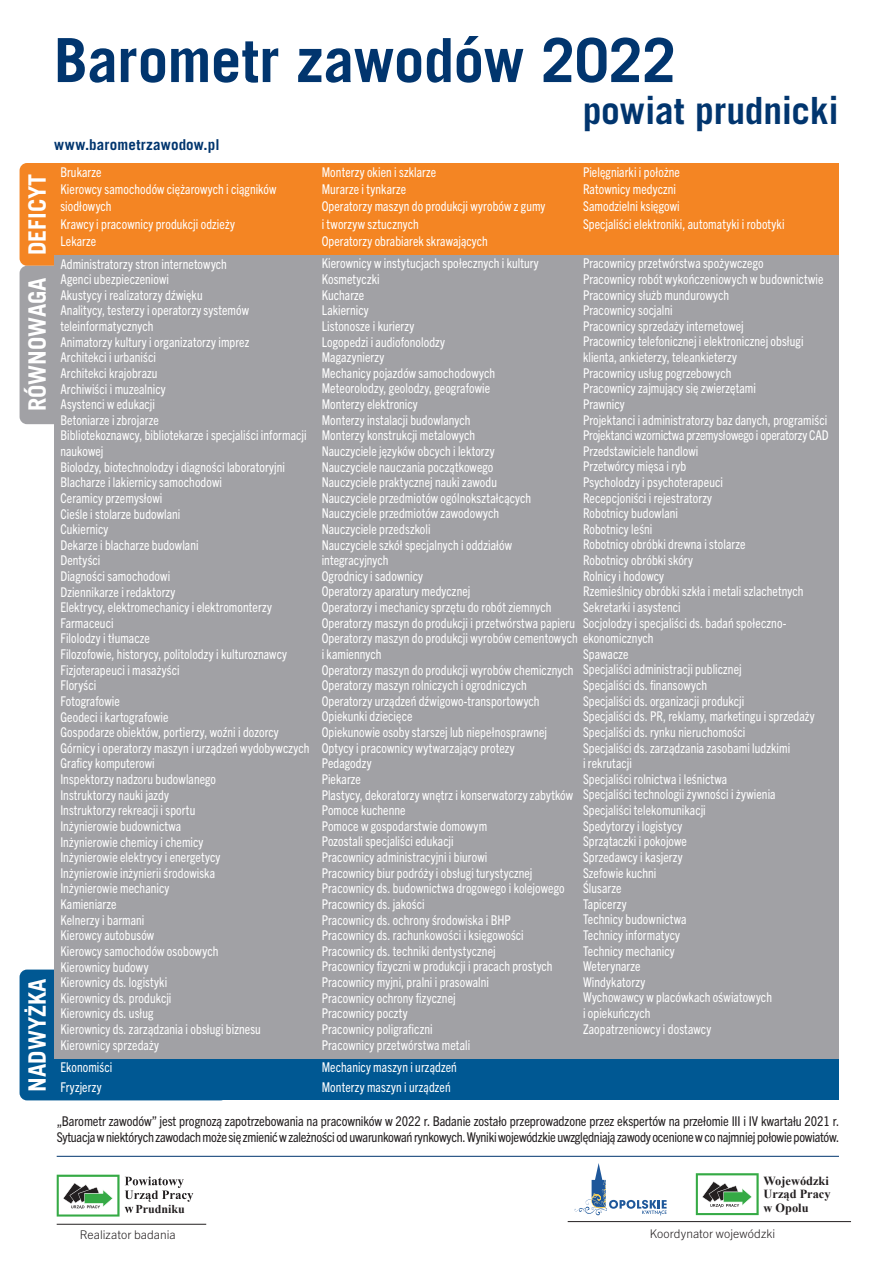
<style>
.page{position:relative;width:893px;height:1263px;background:#fff}
.page>*{position:absolute;margin:0;border:0;box-sizing:border-box;transform-origin:0 0}
.t1{font:700 60.9px "Trade Gothic LT Pro";letter-spacing:-.005em;color:#01356e}
.t2{font:700 37.5px "Trade Gothic LT Pro";letter-spacing:-.005em;color:#01356e}
.t3{font:700 24px "Trade Gothic LT Pro";color:#fff}
.t4{font:700 15px "Trade Gothic LT Pro";letter-spacing:.01em;color:#01356e}
.t5{font:condensed 13.5px/15.6px "Trade Gothic Next LT Pro";letter-spacing:.005em;color:#fff;scale:.95 1}
.t6{font:condensed 13.5px/16.2px "Trade Gothic Next LT Pro";letter-spacing:-.02em;color:#231f20}
.t7{font:700 12.3px/13.5px "Times New Roman";color:#231f20}
.t8{font:300 12px "Trade Gothic Next LT Pro";letter-spacing:.01em;color:#231f20}
.t9{font:700 12px "Times New Roman";color:#231f20}
</style>
<div class="page">
<div style="left:20px;top:163px;width:208px;height:103px;background:#f48523;border-radius:7px"></div>
<hr style="left:57px;top:1156px;width:782px;height:1px;background:#01356e">
<hr style="left:57px;top:1224px;width:149px;height:1px;background:#231f20">
<hr style="left:568px;top:1221px;width:283px;height:1px;background:#231f20">
<svg style="left:574px;top:1163px;width:93px;height:52px"></svg>
<svg style="left:696px;top:1173px;width:63px;height:42px"></svg>
<div style="left:20px;top:969px;width:208px;height:131px;background:#005893;border-radius:7px"></div>
<div style="left:54px;top:1058px;width:785px;height:42px;background:#005893"></div>
<div style="left:54px;top:163px;width:785px;height:92px;background:#f48523"></div>
<svg style="left:57px;top:1175px;width:136px;height:41px"></svg>
<div style="left:136px;top:1202px;width:65px;height:13px;background:#fff"></div>
<div style="left:20px;top:266px;width:208px;height:158px;background:#a1a1a5;border-radius:7px"></div>
<div style="left:54px;top:255px;width:785px;height:803px;background:#a1a1a5"></div>
<h3 class="t3" style="left:22px;top:255px;width:83px;rotate:-90deg">DEFICYT</h3>
<h3 class="t3" style="left:22px;top:411px;width:136px;rotate:-90deg">RÓWNOWAGA</h3>
<h3 class="t3" style="left:23px;top:1092px;width:115px;rotate:-90deg">NADWYŻKA</h3>
<h1 class="t1" style="left:54px;top:23px;width:624px">Barometr zawodów 2022</h1>
<h2 class="t2" style="left:583px;top:88px;width:258px">powiat prudnicki</h2>
<p class="t4" style="left:54px;top:135px;width:167px">www.barometrzawodow.pl</p>
<p class="t5" style="left:60px;top:162px;width:229px;line-height:17.2px">Brukarze<br>Kierowcy samochodów ciężarowych i ciągników siodłowych<br>Krawcy i pracownicy produkcji odzieży<br>Lekarze</p>
<p class="t5" style="left:322px;top:162px;width:237px;line-height:17.2px">Monterzy okien i szklarze<br>Murarze i tynkarze<br>Operatorzy maszyn do produkcji wyrobów z gumy i tworzyw sztucznych<br>Operatorzy obrabiarek skrawających</p>
<p class="t5" style="left:583px;top:162px;width:214px;line-height:17.2px">Pielęgniarki i położne<br>Ratownicy medyczni<br>Samodzielni księgowi<br>Specjaliści elektroniki, automatyki i robotyki</p>
<p class="t5" style="left:583px;top:255px;width:260px">Pracownicy przetwórstwa spożywczego<br>Pracownicy robót wykończeniowych w budownictwie Pracownicy służb mundurowych<br>Pracownicy socjalni<br>Pracownicy sprzedaży internetowej<br>Pracownicy telefonicznej i elektronicznej obsługi klienta, ankieterzy, teleankieterzy<br>Pracownicy usług pogrzebowych<br>Pracownicy zajmujący się zwierzętami<br>Prawnicy<br>Projektanci i administratorzy baz danych, programiści Projektanci wzornictwa przemysłowego i operatorzy CAD Przedstawiciele handlowi<br>Przetwórcy mięsa i ryb<br>Psycholodzy i psychoterapeuci<br>Recepcjoniści i rejestratorzy<br>Robotnicy budowlani<br>Robotnicy leśni<br>Robotnicy obróbki drewna i stolarze<br>Robotnicy obróbki skóry<br>Rolnicy i hodowcy<br>Rzemieślnicy obróbki szkła i metali szlachetnych Sekretarki i asystenci<br>Socjolodzy i specjaliści ds. badań społeczno-</p>
<p class="t5" style="left:583px;top:645px;width:245px">Spawacze<br>Specjaliści administracji publicznej<br>Specjaliści ds. finansowych<br>Specjaliści ds. organizacji produkcji<br>Specjaliści ds. PR, reklamy, marketingu i sprzedaży<br>Specjaliści ds. rynku nieruchomości<br>Specjaliści ds. zarządzania zasobami ludzkimi<br>i rekrutacji<br>Specjaliści rolnictwa i leśnictwa<br>Specjaliści technologii żywności i żywienia<br>Specjaliści telekomunikacji<br>Spedytorzy i logistycy<br>Sprzątaczki i pokojowe<br>Sprzedawcy i kasjerzy<br>Szefowie kuchni<br>Ślusarze<br>Tapicerzy<br>Technicy budownictwa<br>Technicy informatycy<br>Technicy mechanicy<br>Weterynarze<br>Windykatorzy<br>Wychowawcy w placówkach oświatowych<br>i opiekuńczych<br>Zaopatrzeniowcy i dostawcy</p>
<p class="t5" style="left:60px;top:255px;width:264px">Administratorzy stron internetowych<br>Agenci ubezpieczeniowi<br>Akustycy i realizatorzy dźwięku<br>Analitycy, testerzy i operatorzy systemów teleinformatycznych<br>Animatorzy kultury i organizatorzy imprez<br>Architekci i urbaniści<br>Architekci krajobrazu<br>Archiwiści i muzealnicy<br>Asystenci w edukacji<br>Betoniarze i zbrojarze<br>Bibliotekoznawcy, bibliotekarze i specjaliści informacji naukowej<br>Biolodzy, biotechnolodzy i diagności laboratoryjni<br>Blacharze i lakiernicy samochodowi<br>Ceramicy przemysłowi<br>Cieśle i stolarze budowlani<br>Cukiernicy<br>Dekarze i blacharze budowlani<br>Dentyści<br>Diagności samochodowi<br>Dziennikarze i redaktorzy<br>Elektrycy, elektromechanicy i elektromonterzy<br>Farmaceuci<br>Filolodzy i tłumacze<br>Filozofowie, historycy, politolodzy i kulturoznawcy<br>Fizjoterapeuci i masażyści<br>Floryści<br>Fotografowie<br>Geodeci i kartografowie<br>Gospodarze obiektów, portierzy, woźni i dozorcy<br>Górnicy i operatorzy maszyn i urządzeń wydobywczych<br>Graficy komputerowi<br>Inspektorzy nadzoru budowlanego<br>Instruktorzy nauki jazdy<br>Instruktorzy rekreacji i sportu<br>Inżynierowie budownictwa<br>Inżynierowie chemicy i chemicy<br>Inżynierowie elektrycy i energetycy<br>Inżynierowie inżynierii środowiska<br>Inżynierowie mechanicy<br>Kamieniarze<br>Kelnerzy i barmani<br>Kierowcy autobusów<br>Kierowcy samochodów osobowych<br>Kierownicy budowy<br>Kierownicy ds. logistyki<br>Kierownicy ds. produkcji<br>Kierownicy ds. usług<br>Kierownicy ds. zarządzania i obsługi biznesu<br>Kierownicy sprzedaży</p>
<p class="t5" style="left:322px;top:255px;width:351px">Kierownicy w instytucjach społecznych i kultury<br>Kosmetyczki<br>Kucharze<br>Lakiernicy<br>Listonosze i kurierzy<br>Logopedzi i audiofonolodzy<br>Magazynierzy<br>Mechanicy pojazdów samochodowych<br>Meteorolodzy, geolodzy, geografowie<br>Monterzy elektronicy<br>Monterzy instalacji budowlanych<br>Monterzy konstrukcji metalowych<br>Nauczyciele języków obcych i lektorzy<br>Nauczyciele nauczania początkowego<br>Nauczyciele praktycznej nauki zawodu<br>Nauczyciele przedmiotów ogólnokształcących<br>Nauczyciele przedmiotów zawodowych<br>Nauczyciele przedszkoli<br>Nauczyciele szkół specjalnych i oddziałów<br>integracyjnych<br>Ogrodnicy i sadownicy<br>Operatorzy aparatury medycznej<br>Operatorzy i mechanicy sprzętu do robót ziemnych<br>Operatorzy maszyn do produkcji i przetwórstwa papieru<br>Operatorzy maszyn do produkcji wyrobów cementowych ekonomicznych i kamiennych<br>Operatorzy maszyn do produkcji wyrobów chemicznych<br>Operatorzy maszyn rolniczych i ogrodniczych<br>Operatorzy urządzeń dźwigowo-transportowych<br>Opiekunki dziecięce<br>Opiekunowie osoby starszej lub niepełnosprawnej<br>Optycy i pracownicy wytwarzający protezy<br>Pedagodzy<br>Piekarze<br>Plastycy, dekoratorzy wnętrz i konserwatorzy zabytków<br>Pomoce kuchenne<br>Pomoce w gospodarstwie domowym<br>Pozostali specjaliści edukacji<br>Pracownicy administracyjni i biurowi<br>Pracownicy biur podróży i obsługi turystycznej<br>Pracownicy ds. budownictwa drogowego i kolejowego<br>Pracownicy ds. jakości<br>Pracownicy ds. ochrony środowiska i BHP<br>Pracownicy ds. rachunkowości i księgowości<br>Pracownicy ds. techniki dentystycznej<br>Pracownicy fizyczni w produkcji i pracach prostych<br>Pracownicy myjni, pralni i prasowalni<br>Pracownicy ochrony fizycznej<br>Pracownicy poczty<br>Pracownicy poligraficzni<br>Pracownicy przetwórstwa metali</p>
<p class="t5" style="left:60px;top:1057px;width:56px;line-height:19.4px">Ekonomiści<br>Fryzjerzy</p>
<p class="t5" style="left:322px;top:1057px;width:144px;line-height:19.4px">Mechanicy maszyn i urządzeń<br>Monterzy maszyn i urządzeń</p>
<p class="t6" style="left:57px;top:1112px;width:784px">„Barometr zawodów” jest prognozą zapotrzebowania na pracowników w 2022 r. Badanie zostało przeprowadzone przez ekspertów na przełomie III i IV kwartału 2021 r.<br>Sytuacja w niektórych zawodach może się zmienić w zależności od uwarunkowań rynkowych. Wyniki wojewódzkie uwzględniają zawody ocenione w co najmniej połowie powiatów.</p>
<p class="t9" style="left:136px;top:1200px;width:51px">Prudniku</p>
<p class="t7" style="left:764px;top:1174px;width:69px">Wojewódzki<br>Urząd Pracy w Opolu</p>
<p class="t9" style="left:775px;top:1199px;width:34px">Opolu</p>
<p class="t8" style="left:80px;top:1226px;width:98px">Realizator badania</p>
<p class="t8" style="left:650px;top:1225px;width:127px">Koordynator wojewódzki</p>
</div>
